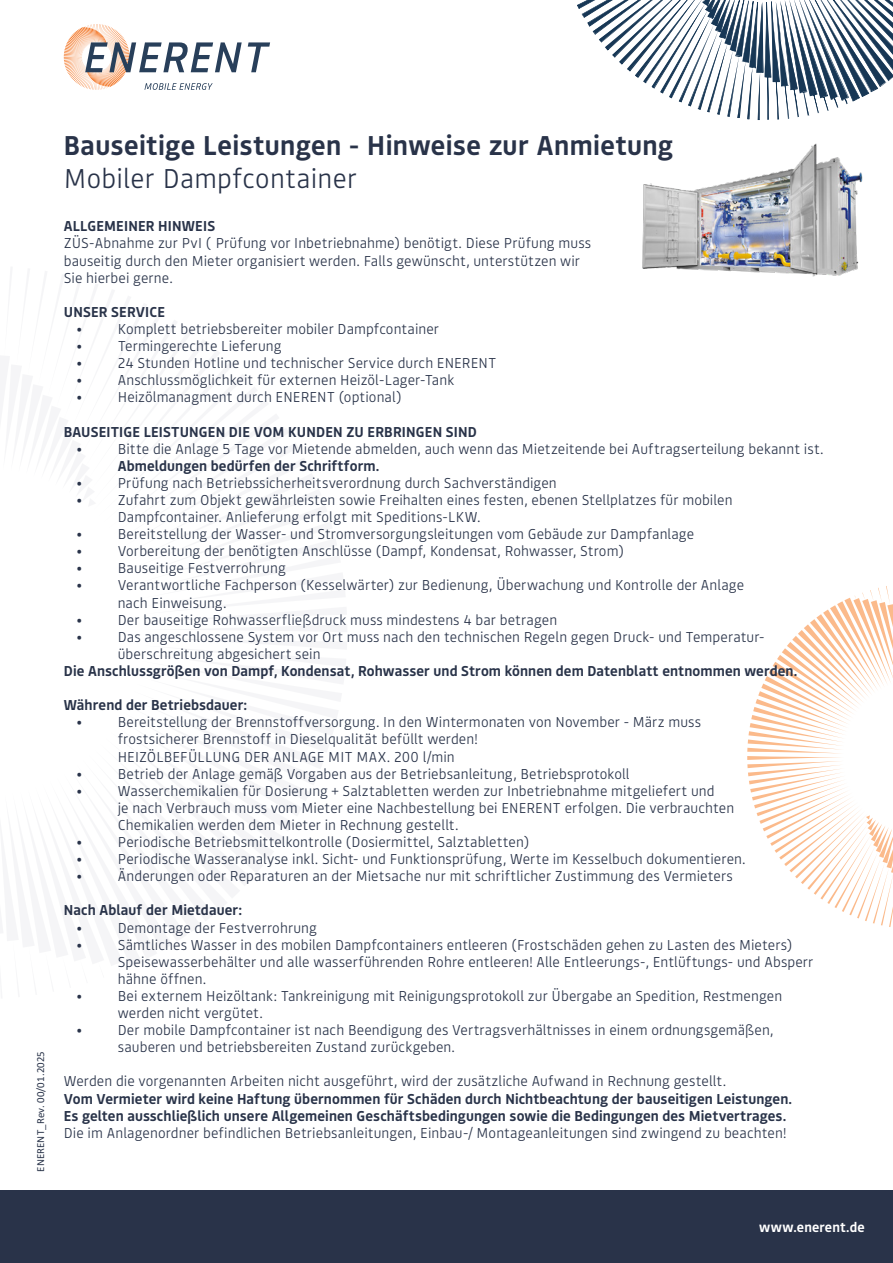
<style>
.page{position:relative;width:893px;height:1263px;background:#fff}
.page>*{position:absolute;margin:0;border:0;box-sizing:border-box;transform-origin:0 0}
.t1{font:600 27px "Bould";letter-spacing:.015em;color:#293349}
.t2{font:300 27px "Bould";letter-spacing:.01em;color:#293349}
.t3{font:300 14.25px/17.1px "Bould";letter-spacing:.005em;color:#293349}
.t4{font:600 14.25px "Bould";letter-spacing:.01em;color:#293349}
.t5{font:600 13.5px "Bould";letter-spacing:.01em;color:#fff}
.t6{font:10.8px "Calibri";letter-spacing:.01em;color:#293349}
</style>
<div class="page">
<svg style="left:577px;top:0;width:316px;height:120px"></svg>
<svg style="left:64px;top:24px;width:206px;height:66px"></svg>
<svg style="left:747px;top:586px;width:146px;height:341px"></svg>
<img style="left:642px;top:143px;width:221px;height:134px">
<div style="left:0;top:1191px;width:893px;height:72px;background:#293349"></div>
<p class="t6" style="left:33px;top:1171px;width:122px;rotate:-90deg">ENERENT_Rev. 00/01.2025</p>
<p class="t1" style="left:64px;top:127px;width:611px">Bauseitige Leistungen - Hinweise zur Anmietung</p>
<p class="t2" style="left:64px;top:160px;width:295px">Mobiler Dampfcontainer</p>
<p class="t4" style="left:64px;top:216px;width:153px">ALLGEMEINER HINWEIS</p>
<p class="t3" style="left:64px;top:234px;width:529px">ZÜS-Abnahme zur PvI ( Prüfung vor Inbetriebnahme) benötigt. Diese Prüfung muss</p>
<p class="t3" style="left:64px;top:251px;width:518px">bauseitig durch den Mieter organisiert werden. Falls gewünscht, unterstützen wir</p>
<p class="t3" style="left:64px;top:268px;width:111px">Sie hierbei gerne.</p>
<p class="t4" style="left:64px;top:302px;width:103px">UNSER SERVICE</p>
<p class="t3" style="left:77px;top:320px;width:7px">•</p>
<p class="t3" style="left:118px;top:320px;width:323px">Komplett betriebsbereiter mobiler Dampfcontainer</p>
<p class="t3" style="left:77px;top:337px;width:7px">•</p>
<p class="t3" style="left:118px;top:337px;width:165px">Termingerechte Lieferung</p>
<p class="t3" style="left:77px;top:354px;width:7px">•</p>
<p class="t3" style="left:118px;top:354px;width:380px">24 Stunden Hotline und technischer Service durch ENERENT</p>
<p class="t3" style="left:77px;top:371px;width:7px">•</p>
<p class="t3" style="left:118px;top:371px;width:338px">Anschlussmöglichkeit für externen Heizöl-Lager-Tank</p>
<p class="t3" style="left:77px;top:388px;width:7px">•</p>
<p class="t3" style="left:118px;top:388px;width:285px">Heizölmanagment durch ENERENT (optional)</p>
<p class="t4" style="left:64px;top:421px;width:415px">BAUSEITIGE LEISTUNGEN DIE VOM KUNDEN ZU ERBRINGEN SIND</p>
<p class="t3" style="left:77px;top:439px;width:7px">•</p>
<p class="t3" style="left:118px;top:439px;width:707px">Bitte die Anlage 5 Tage vor Mietende abmelden, auch wenn das Mietzeitende bei Auftragserteilung bekannt ist.</p>
<p class="t4" style="left:118px;top:456px;width:263px">Abmeldungen bedürfen der Schriftform.</p>
<p class="t3" style="left:77px;top:474px;width:7px">•</p>
<p class="t3" style="left:118px;top:474px;width:440px">Prüfung nach Betriebssicherheitsverordnung durch Sachverständigen</p>
<p class="t3" style="left:77px;top:491px;width:7px">•</p>
<p class="t3" style="left:118px;top:491px;width:616px">Zufahrt zum Objekt gewährleisten sowie Freihalten eines festen, ebenen Stellplatzes für mobilen</p>
<p class="t3" style="left:118px;top:508px;width:364px">Dampfcontainer. Anlieferung erfolgt mit Speditions-LKW.</p>
<p class="t3" style="left:77px;top:525px;width:7px">•</p>
<p class="t3" style="left:118px;top:525px;width:578px">Bereitstellung der Wasser- und Stromversorgungsleitungen vom Gebäude zur Dampfanlage</p>
<p class="t3" style="left:77px;top:542px;width:7px">•</p>
<p class="t3" style="left:118px;top:542px;width:508px">Vorbereitung der benötigten Anschlüsse (Dampf, Kondensat, Rohwasser, Strom)</p>
<p class="t3" style="left:77px;top:559px;width:7px">•</p>
<p class="t3" style="left:118px;top:559px;width:170px">Bauseitige Festverrohrung</p>
<p class="t3" style="left:77px;top:576px;width:7px">•</p>
<p class="t3" style="left:118px;top:576px;width:628px">Verantwortliche Fachperson (Kesselwärter) zur Bedienung, Überwachung und Kontrolle der Anlage</p>
<p class="t3" style="left:118px;top:593px;width:110px">nach Einweisung.</p>
<p class="t3" style="left:77px;top:610px;width:7px">•</p>
<p class="t3" style="left:118px;top:610px;width:441px">Der bauseitige Rohwasserfließdruck muss mindestens 4 bar betragen</p>
<p class="t3" style="left:77px;top:627px;width:7px">•</p>
<p class="t3" style="left:118px;top:627px;width:648px">Das angeschlossene System vor Ort muss nach den technischen Regeln gegen Druck- und Temperatur-</p>
<p class="t3" style="left:118px;top:645px;width:204px">überschreitung abgesichert sein</p>
<p class="t4" style="left:64px;top:661px;width:735px">Die Anschlussgrößen von Dampf, Kondensat, Rohwasser und Strom können dem Datenblatt entnommen werden.</p>
<p class="t4" style="left:64px;top:695px;width:185px">Während der Betriebsdauer:</p>
<p class="t3" style="left:77px;top:713px;width:7px">•</p>
<p class="t3" style="left:118px;top:713px;width:585px">Bereitstellung der Brennstoffversorgung. In den Wintermonaten von November - März muss</p>
<p class="t3" style="left:118px;top:730px;width:362px">frostsicherer Brennstoff in Dieselqualität befüllt werden!</p>
<p class="t3" style="left:118px;top:747px;width:338px">HEIZÖLBEFÜLLUNG DER ANLAGE MIT MAX. 200 l/min</p>
<p class="t3" style="left:77px;top:764px;width:7px">•</p>
<p class="t3" style="left:118px;top:764px;width:513px">Betrieb der Anlage gemäß Vorgaben aus der Betriebsanleitung, Betriebsprotokoll</p>
<p class="t3" style="left:77px;top:781px;width:7px">•</p>
<p class="t3" style="left:118px;top:781px;width:598px">Wasserchemikalien für Dosierung + Salztabletten werden zur Inbetriebnahme mitgeliefert und</p>
<p class="t3" style="left:118px;top:798px;width:618px">je nach Verbrauch muss vom Mieter eine Nachbestellung bei ENERENT erfolgen. Die verbrauchten</p>
<p class="t3" style="left:118px;top:816px;width:342px">Chemikalien werden dem Mieter in Rechnung gestellt.</p>
<p class="t3" style="left:77px;top:833px;width:7px">•</p>
<p class="t3" style="left:118px;top:833px;width:413px">Periodische Betriebsmittelkontrolle (Dosiermittel, Salztabletten)</p>
<p class="t3" style="left:77px;top:850px;width:7px">•</p>
<p class="t3" style="left:118px;top:850px;width:629px">Periodische Wasseranalyse inkl. Sicht- und Funktionsprüfung, Werte im Kesselbuch dokumentieren.</p>
<p class="t3" style="left:77px;top:867px;width:7px">•</p>
<p class="t3" style="left:118px;top:867px;width:616px">Änderungen oder Reparaturen an der Mietsache nur mit schriftlicher Zustimmung des Vermieters</p>
<p class="t4" style="left:64px;top:900px;width:180px">Nach Ablauf der Mietdauer:</p>
<p class="t3" style="left:77px;top:918px;width:7px">•</p>
<p class="t3" style="left:118px;top:918px;width:201px">Demontage der Festverrohrung</p>
<p class="t3" style="left:77px;top:935px;width:7px">•</p>
<p class="t3" style="left:118px;top:935px;width:676px">Sämtliches Wasser in des mobilen Dampfcontainers entleeren (Frostschäden gehen zu Lasten des Mieters)</p>
<p class="t3" style="left:118px;top:952px;width:697px">Speisewasserbehälter und alle wasserführenden Rohre entleeren! Alle Entleerungs-, Entlüftungs- und Absperr hähne öffnen.</p>
<p class="t3" style="left:77px;top:987px;width:7px">•</p>
<p class="t3" style="left:118px;top:987px;width:666px">Bei externem Heizöltank: Tankreinigung mit Reinigungsprotokoll zur Übergabe an Spedition, Restmengen</p>
<p class="t3" style="left:118px;top:1004px;width:147px">werden nicht vergütet.</p>
<p class="t3" style="left:77px;top:1021px;width:7px">•</p>
<p class="t3" style="left:118px;top:1021px;width:657px">Der mobile Dampfcontainer ist nach Beendigung des Vertragsverhältnisses in einem ordnungsgemäßen,</p>
<p class="t3" style="left:118px;top:1038px;width:339px">sauberen und betriebsbereiten Zustand zurückgeben.</p>
<p class="t3" style="left:64px;top:1072px;width:664px">Werden die vorgenannten Arbeiten nicht ausgeführt, wird der zusätzliche Aufwand in Rechnung gestellt.</p>
<p class="t4" style="left:64px;top:1088px;width:730px">Vom Vermieter wird keine Haftung übernommen für Schäden durch Nichtbeachtung der bauseitigen Leistungen.</p>
<p class="t4" style="left:64px;top:1105px;width:724px">Es gelten ausschließlich unsere Allgemeinen Geschäftsbedingungen sowie die Bedingungen des Mietvertrages.</p>
<p class="t3" style="left:64px;top:1123px;width:724px">Die im Anlagenordner befindlichen Betriebsanleitungen, Einbau-/ Montageanleitungen sind zwingend zu beachten!</p>
<p class="t5" style="left:759px;top:1218px;width:107px">www.enerent.de</p>
</div>
